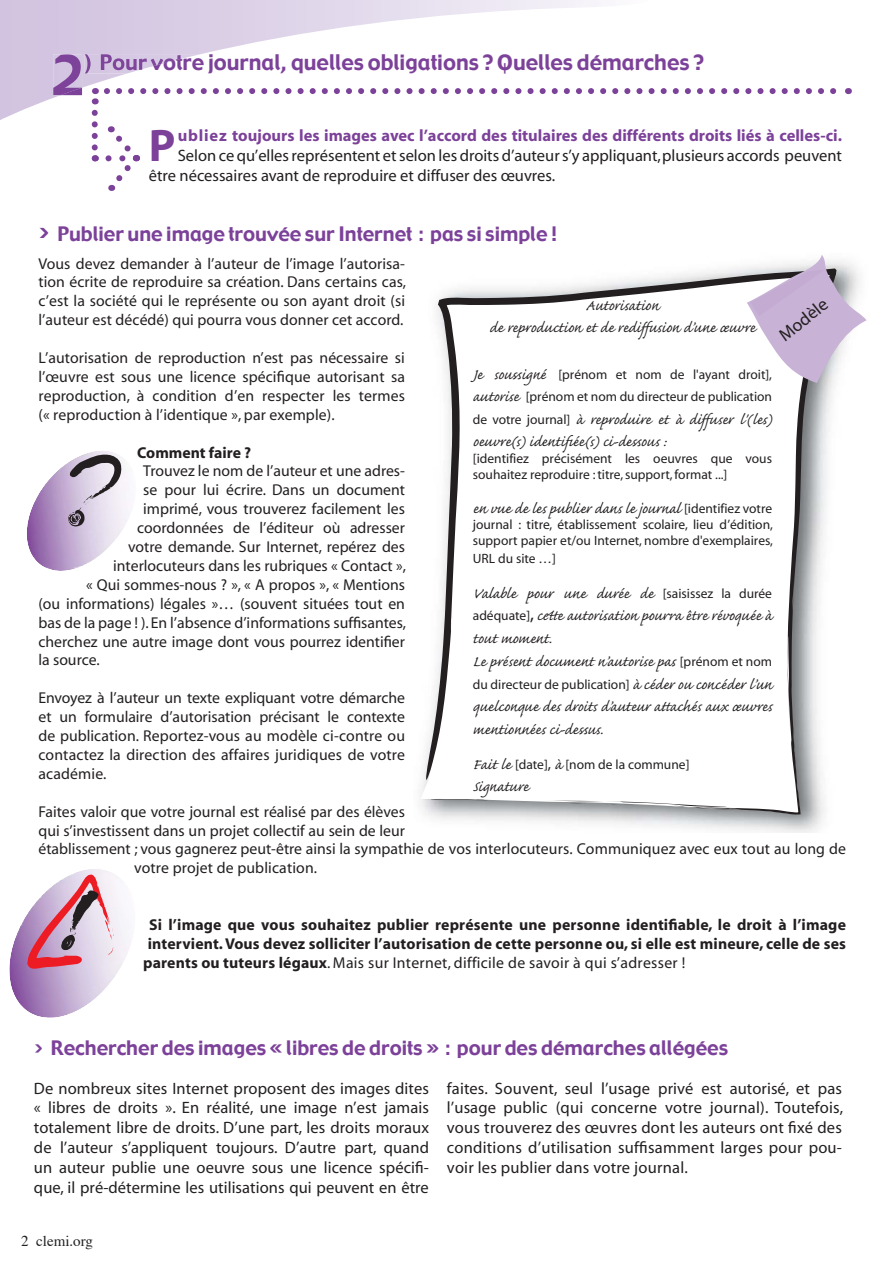
<style>
.page{position:relative;width:893px;height:1263px;background:#fff}
.page>*{position:absolute;margin:0;border:0;box-sizing:border-box;transform-origin:0 0}
.t1{font:54px "Gadget";color:#7c4199}
.t2{font:700 45.9px "Myriad";color:#7c4199}
.t3{font:21px "Gadget";color:#7c4199}
.t4{font:19.5px "Gadget";color:#7c4199}
.t5{font:18.75px/22.5px "Caflisch Script Pro";color:#231f20}
.t6{font:18px "Myriad";color:#231f20}
.t7{font:16.5px/19.8px "Myriad";color:#231f20;text-align:justify}
.t8{font:700 16.5px "Myriad";color:#7c4199}
.t9{font:15.75px/18.9px "Myriad";color:#231f20;text-align:justify}
.t10{font:700 15.75px/18.9px "Myriad";letter-spacing:.01em;color:#231f20;text-align:justify}
.t11{font:15px "Times";color:#231f20}
.t12{font:13.5px/16.2px "Myriad";color:#231f20}
.s1{font-size:24px}
.s2{font-family:"Caflisch Script Pro";font-size:18.75px}
.s3{font-family:"Myriad";font-size:13.5px}
.s4{font-family:"Myriad"}
.s5{font-size:15.75px}
.s6{font-weight:400}
</style>
<div class="page">
<svg style="left:92px;top:121px;width:6px;height:40px"></svg>
<svg style="left:107px;top:126px;width:30px;height:65px"></svg>
<svg style="left:420px;top:267px;width:419px;height:548px"></svg>
<svg style="left:792px;top:719px;width:2px;height:32px"></svg>
<svg style="left:747px;top:255px;width:119px;height:128px"></svg>
<img style="left:27px;top:451px;width:102px;height:120px">
<svg style="left:68px;top:454px;width:55px;height:77px;background:#beb6c4"></svg>
<img style="left:9px;top:869px;width:122px;height:149px">
<svg style="left:27px;top:874px;width:87px;height:95px;background:#d2a5b7"></svg>
<svg style="left:0;top:0;width:598px;height:120px"></svg>
<svg style="left:53px;top:54px;width:784px;height:50px"></svg>
<h1 class="t1" style="left:51px;top:41px;width:35px">2</h1>
<h3 class="t3" style="left:84px;top:49px;width:621px">) Pour votre journal, quelles obligations ? Quelles démarches ?</h3>
<h2 class="t2" style="left:149px;top:128px;width:28px">P</h2>
<p class="t8" style="left:178px;top:129px;width:666px">ubliez toujours les images avec l’accord des titulaires des différents droits liés à celles-ci.</p>
<p class="t7" style="left:149px;top:147px;width:695px;text-indent:29px">Selon ce qu’elles représentent et selon les droits d’auteur s’y appliquant, plusieurs accords peuvent être nécessaires avant de reproduire et diffuser des œuvres.</p>
<p class="t4" style="left:38px;top:222px;width:520px"><span class="s1">&gt;</span> Publier une image trouvée sur Internet : pas si simple !</p>
<p class="t9" style="left:38px;top:255px;width:369px">Vous devez demander à l’auteur de l’image l’autorisa&shy;tion écrite de reproduire sa création. Dans certains cas, c’est la société qui le représente ou son ayant droit (si l’auteur est décédé) qui pourra vous donner cet accord.</p>
<p class="t9" style="left:38px;top:350px;width:368px">L’autorisation de reproduction n’est pas nécessaire si l’œuvre est sous une licence spécifique autorisant sa reproduction, à condition d’en respecter les termes (« reproduction à l’identique », par exemple).</p>
<p class="t10" style="left:137px;top:444px;width:116px">Comment faire ?</p>
<p class="t9" style="left:143px;top:463px;width:263px">Trouvez le nom de l’auteur et une adres-</p>
<p class="t9" style="left:143px;top:482px;width:263px">se pour lui écrire. Dans un document</p>
<p class="t9" style="left:143px;top:501px;width:263px">imprimé, vous trouverez facilement les</p>
<p class="t9" style="left:137px;top:520px;width:269px">coordonnées de l’éditeur où adresser</p>
<p class="t9" style="left:128px;top:539px;width:278px">votre demande. Sur Internet, repérez des</p>
<p class="t9" style="left:113px;top:557px;width:294px">interlocuteurs dans les rubriques « Contact »,</p>
<p class="t9" style="left:86px;top:576px;width:320px">« Qui sommes-nous ? », « A propos », « Mentions</p>
<p class="t9" style="left:38px;top:595px;width:368px">(ou informations) légales »… (souvent situées tout en</p>
<p class="t9" style="left:38px;top:614px;width:369px">bas de la page ! ). En l’absence d’informations suffisantes,</p>
<p class="t9" style="left:38px;top:633px;width:368px">cherchez une autre image dont vous pourrez identifier</p>
<p class="t9" style="left:38px;top:652px;width:63px">la source.</p>
<p class="t9" style="left:38px;top:690px;width:368px">Envoyez à l’auteur un texte expliquant votre démarche et un formulaire d’autorisation précisant le contexte de publication. Reportez-vous au modèle ci-contre ou contactez la direction des affaires juridiques de votre académie.</p>
<p class="t9" style="left:38px;top:803px;width:368px">Faites valoir que votre journal est réalisé par des élèves</p>
<p class="t9" style="left:38px;top:822px;width:368px">qui s’investissent dans un projet collectif au sein de leur</p>
<p class="t9" style="left:38px;top:841px;width:809px">établissement ; vous gagnerez peut-être ainsi la sympathie de vos interlocuteurs. Communiquez avec eux tout au long de</p>
<p class="t9" style="left:134px;top:860px;width:184px">votre projet de publication.</p>
<p class="t5" style="left:489px;top:292px;width:267px;text-align:center">Autorisation<br>de reproduction et de rediffusion d’une œuvre</p>
<p class="t12" style="left:473px;top:364px;width:301px;line-height:22.5px"><span class="s2">Je soussigné</span> [prénom et nom de l'ayant droit], <span class="s2">autorise</span> [prénom et nom du directeur de publication</p>
<p class="t5" style="left:473px;top:406px;width:301px"><span class="s3">de votre journal]</span> à reproduire et à diffuser l'(les) oeuvre(s) identifiée(s) ci-dessous :</p>
<p class="t12" style="left:473px;top:451px;width:301px">[identifiez précisément les oeuvres que vous souhaitez reproduire : titre, support, format ...]</p>
<p class="t5" style="left:473px;top:495px;width:301px">en vue de les publier dans le journal <span class="s3">[identifiez votre</span></p>
<p class="t12" style="left:473px;top:518px;width:302px">journal : titre, établissement scolaire, lieu d’édition, support papier et/ou Internet, nombre d'exemplaires,</p>
<p class="t12" style="left:473px;top:552px;width:84px">URL du site …]</p>
<p class="t5" style="left:473px;top:580px;width:301px">Valable pour une durée de <span class="s3">[saisissez la durée adéquate]</span><span class="s4">,</span> cette autorisation pourra être révoquée à tout moment.<br>Le présent document n’autorise pas <span class="s3">[prénom et nom</span></p>
<p class="t12" style="left:473px;top:677px;width:301px">du directeur de publication] <span class="s2">à céder ou concéder l’un</span></p>
<p class="t5" style="left:473px;top:693px;width:301px">quelconque des droits d’auteur attachés aux œuvres mentionnées ci-dessus.</p>
<p class="t12" style="left:473px;top:757px;width:218px"><span class="s2">Fait le</span> [date]<span class="s5">,</span> <span class="s2">à</span> [nom de la commune]</p>
<p class="t5" style="left:473px;top:773px;width:57px">Signature</p>
<p class="t6" style="left:777px;top:332px;width:58px;rotate:-39deg">Modèle</p>
<p class="t10" style="left:143px;top:917px;width:704px;text-indent:6px">Si l’image que vous souhaitez publier représente une personne identifiable, le droit à l’image intervient. Vous devez solliciter l’autorisation de cette personne ou, si elle est mineure, celle de ses parents ou tuteurs légaux<span class="s6">. Mais sur Internet, difficile de savoir à qui s’adresser !</span></p>
<p class="t4" style="left:34px;top:1036px;width:696px">&gt; Rechercher des images « libres de droits » : pour des démarches allégées</p>
<p class="t7" style="left:34px;top:1079px;width:396px">De nombreux sites Internet proposent des images dites « libres de droits ». En réalité, une image n’est jamais totalement libre de droits. D’une part, les droits moraux de l’auteur s’appliquent toujours. D’autre part, quand un auteur publie une oeuvre sous une licence spécifi&shy;que, il pré-détermine les utilisations qui peuvent en être</p>
<p class="t7" style="left:447px;top:1079px;width:398px">faites. Souvent, seul l’usage privé est autorisé, et pas l’usage public (qui concerne votre journal). Toutefois, vous trouverez des œuvres dont les auteurs ont fixé des conditions d’utilisation suffisamment larges pour pou&shy;voir les publier dans votre journal.</p>
<p class="t11" style="left:21px;top:1235px;width:73px">2 clemi.org</p>
</div>
